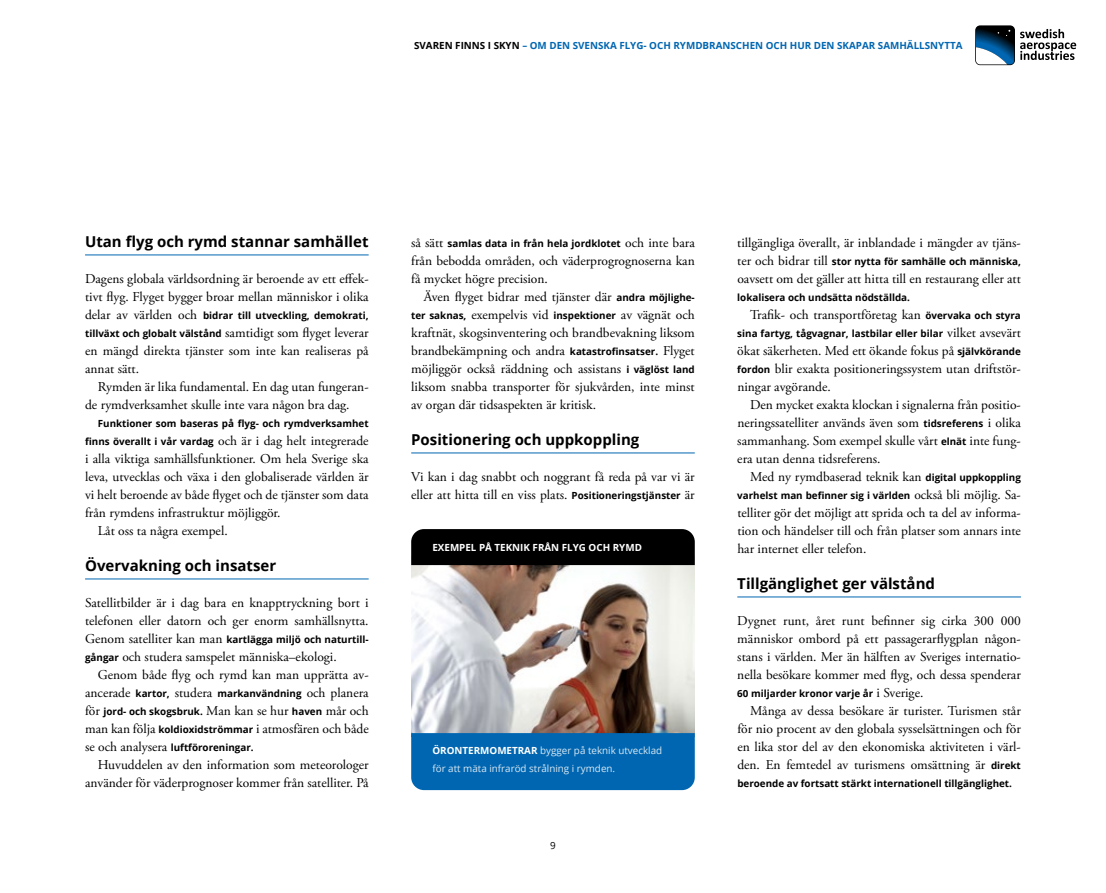
<style>
.page{position:relative;width:1106px;height:893px;background:#fff}
.page>*{position:absolute;margin:0;border:0;box-sizing:border-box;transform-origin:0 0}
.t1{font:700 15px "Open Sans";color:#000}
.t2{font:13.5px/18px "Adobe Garamond Pro";color:#000}
.t3{font:700 9.9px/18px "Open Sans";color:#000}
.t4{font:700 9.9px "Open Sans";color:#0066b1}
.t5{font:9.9px/18px "Open Sans";color:#d9e8f3}
.t6{font:700 9.9px "Open Sans";color:#fff}
.t7{font:9.9px "Open Sans";color:#000}
.s1{color:#000}
.s2{font-family:"Adobe Garamond Pro";font-weight:400;font-size:13.5px}
.s3{font-family:"Open Sans";font-weight:700;font-size:9.9px}
.s4{font-weight:700;color:#fff}
</style>
<div class="page">
<hr style="left:85px;top:255px;width:284px;height:1px;background:#0066b1">
<hr style="left:85px;top:579px;width:284px;height:1px;background:#0066b1">
<hr style="left:411px;top:453px;width:283px;height:1px;background:#0066b1">
<hr style="left:737px;top:597px;width:283px;height:1px;background:#0066b1">
<img style="left:411px;top:565px;width:283px;height:168px">
<div style="left:411px;top:733px;width:283px;height:57px;background:#0066b1"></div>
<div style="left:411px;top:529px;width:283px;height:36px;background:#000"></div>
<svg style="left:975px;top:25px;width:40px;height:40px"></svg>
<svg style="left:976px;top:26px;width:38px;height:38px"></svg>
<svg style="left:1020px;top:29px;width:56px;height:31px"></svg>
<p class="t4" style="left:414px;top:38px;width:550px"><span class="s1">SVAREN FINNS I SKYN</span> – OM DEN SVENSKA FLYG- OCH RYMDBRANSCHEN OCH HUR DEN SKAPAR SAMHÄLLSNYTTA</p>
<p class="t1" style="left:85px;top:231px;width:285px">Utan flyg och rymd stannar samhället</p>
<p class="t2" style="left:85px;top:270px;width:285px">Dagens globala världsordning är beroende av ett effek&shy;tivt flyg. Flyget bygger broar mellan människor i olika</p>
<p class="t3" style="left:85px;top:306px;width:285px"><span class="s2">delar av världen och</span> bidrar till utveckling, demokrati, tillväxt och globalt välstånd <span class="s2">samtidigt som flyget leverar</span></p>
<p class="t2" style="left:85px;top:342px;width:285px">en mängd direkta tjänster som inte kan realiseras på annat sätt.</p>
<p class="t2" style="left:85px;top:378px;width:285px;text-indent:13px">Rymden är lika fundamental. En dag utan fungeran&shy;de rymdverksamhet skulle inte vara någon bra dag.</p>
<p class="t3" style="left:98px;top:414px;width:272px">Funktioner som baseras på flyg- och rymdverksamhet</p>
<p class="t2" style="left:85px;top:432px;width:285px"><span class="s3">finns överallt i vår vardag</span> och är i dag helt integrerade</p>
<p class="t2" style="left:85px;top:450px;width:285px">i alla viktiga samhällsfunktioner. Om hela Sverige ska</p>
<p class="t2" style="left:85px;top:468px;width:285px">leva, utvecklas och växa i den globaliserade världen är</p>
<p class="t2" style="left:85px;top:486px;width:285px">vi helt beroende av både flyget och de tjänster som data</p>
<p class="t2" style="left:85px;top:504px;width:197px">från rymdens infrastruktur möjliggör.</p>
<p class="t2" style="left:98px;top:522px;width:131px">Låt oss ta några exempel.</p>
<p class="t1" style="left:85px;top:555px;width:193px">Övervakning och insatser</p>
<p class="t2" style="left:85px;top:594px;width:285px">Satellitbilder är i dag bara en knapptryckning bort i telefonen eller datorn och ger enorm samhällsnytta.</p>
<p class="t3" style="left:85px;top:630px;width:285px"><span class="s2">Genom satelliter kan man</span> kartlägga miljö och naturtill-</p>
<p class="t2" style="left:85px;top:648px;width:253px"><span class="s3">gångar</span> och studera samspelet människa–ekologi.</p>
<p class="t2" style="left:98px;top:666px;width:272px">Genom både flyg och rymd kan man upprätta av-</p>
<p class="t2" style="left:85px;top:684px;width:285px">ancerade <span class="s3">kartor,</span> studera <span class="s3">markanvändning</span> och planera</p>
<p class="t3" style="left:85px;top:702px;width:285px"><span class="s2">för</span> jord- och skogsbruk. <span class="s2">Man kan se hur</span> haven <span class="s2">mår och</span></p>
<p class="t2" style="left:85px;top:720px;width:285px">man kan följa <span class="s3">koldioxidströmmar</span> i atmosfären och både</p>
<p class="t3" style="left:85px;top:738px;width:170px"><span class="s2">se och analysera</span> luftföroreningar.</p>
<p class="t2" style="left:85px;top:756px;width:285px;text-align:right">Huvuddelen av den information som meteorologer använder för väderprognoser kommer från satelliter. På</p>
<p class="t3" style="left:411px;top:234px;width:285px"><span class="s2">så sätt</span> samlas data in från hela jordklotet <span class="s2">och inte bara</span></p>
<p class="t2" style="left:411px;top:252px;width:285px">från bebodda områden, och väderprogrognoserna kan få mycket högre precision.</p>
<p class="t2" style="left:411px;top:288px;width:285px;text-align:justify;text-indent:13px">Även flyget bidrar med tjänster där <span class="s3">andra möjlighe&shy;ter saknas,</span> exempelvis vid <span class="s3">inspektioner</span> av vägnät och kraftnät, skogsinventering och brandbevakning liksom brandbekämpning och andra <span class="s3">katastrofinsatser.</span> Flyget möjliggör också räddning och assistans <span class="s3">i väglöst land </span>liksom snabba transporter för sjukvården, inte minst av organ där tidsaspekten är kritisk.</p>
<p class="t1" style="left:411px;top:429px;width:230px">Positionering och uppkoppling</p>
<p class="t2" style="left:411px;top:468px;width:285px">Vi kan i dag snabbt och noggrant få reda på var vi är eller att hitta till en viss plats. <span class="s3">Positioneringstjänster</span> är</p>
<p class="t6" style="left:432px;top:540px;width:211px">EXEMPEL PÅ TEKNIK FRÅN FLYG OCH RYMD</p>
<p class="t5" style="left:432px;top:741px;width:231px"><span class="s4">ÖRONTERMOMETRAR</span> bygger på teknik utvecklad för att mäta infraröd strålning i rymden.</p>
<p class="t7" style="left:550px;top:838px;width:7px">9</p>
<p class="t2" style="left:737px;top:234px;width:285px">tillgängliga överallt, är inblandade i mängder av tjäns-</p>
<p class="t3" style="left:737px;top:252px;width:285px"><span class="s2">ter och bidrar till</span> stor nytta för samhälle och människa,</p>
<p class="t2" style="left:737px;top:270px;width:285px">oavsett om det gäller att hitta till en restaurang eller att</p>
<p class="t3" style="left:737px;top:288px;width:174px">lokalisera och undsätta nödställda.</p>
<p class="t2" style="left:750px;top:306px;width:272px">Trafik- och transportföretag kan <span class="s3">övervaka och styra</span></p>
<p class="t3" style="left:737px;top:324px;width:285px">sina fartyg, tågvagnar, lastbilar eller bilar <span class="s2">vilket avsevärt</span></p>
<p class="t2" style="left:737px;top:342px;width:285px;text-align:justify">ökat säkerheten. Med ett ökande fokus på <span class="s3">självkörande fordon</span> blir exakta positioneringssystem utan driftstör&shy;ningar avgörande.</p>
<p class="t2" style="left:737px;top:396px;width:285px;text-align:justify;text-indent:13px">Den mycket exakta klockan i signalerna från positio&shy;neringssatelliter används även som <span class="s3">tidsreferens</span> i olika sammanhang. Som exempel skulle vårt <span class="s3">elnät</span> inte fung&shy;era utan denna tidsreferens.</p>
<p class="t2" style="left:750px;top:468px;width:272px">Med ny rymdbaserad teknik kan <span class="s3">digital uppkoppling</span></p>
<p class="t3" style="left:737px;top:486px;width:285px">varhelst man befinner sig i världen <span class="s2">också bli möjlig. Sa-</span></p>
<p class="t2" style="left:737px;top:504px;width:285px;text-align:justify">telliter gör det möjligt att sprida och ta del av informa&shy;tion och händelser till och från platser som annars inte har internet eller telefon.</p>
<p class="t1" style="left:737px;top:573px;width:199px">Tillgänglighet ger välstånd</p>
<p class="t2" style="left:737px;top:612px;width:285px;text-align:justify">Dygnet runt, året runt befinner sig cirka 300 000 människor ombord på ett passagerarflygplan någon&shy;stans i världen. Mer än hälften av Sveriges internatio&shy;nella besökare kommer med flyg, och dessa spenderar</p>
<p class="t3" style="left:737px;top:684px;width:187px">60 miljarder kronor varje år <span class="s2">i Sverige.</span></p>
<p class="t2" style="left:737px;top:702px;width:285px;text-align:justify;text-indent:13px">Många av dessa besökare är turister. Turismen står för nio procent av den globala sysselsättningen och för en lika stor del av den ekonomiska aktiviteten i värl&shy;den. En femtedel av turismens omsättning är <span class="s3">direkt</span></p>
<p class="t3" style="left:737px;top:774px;width:276px">beroende av fortsatt stärkt internationell tillgänglighet.</p>
</div>
